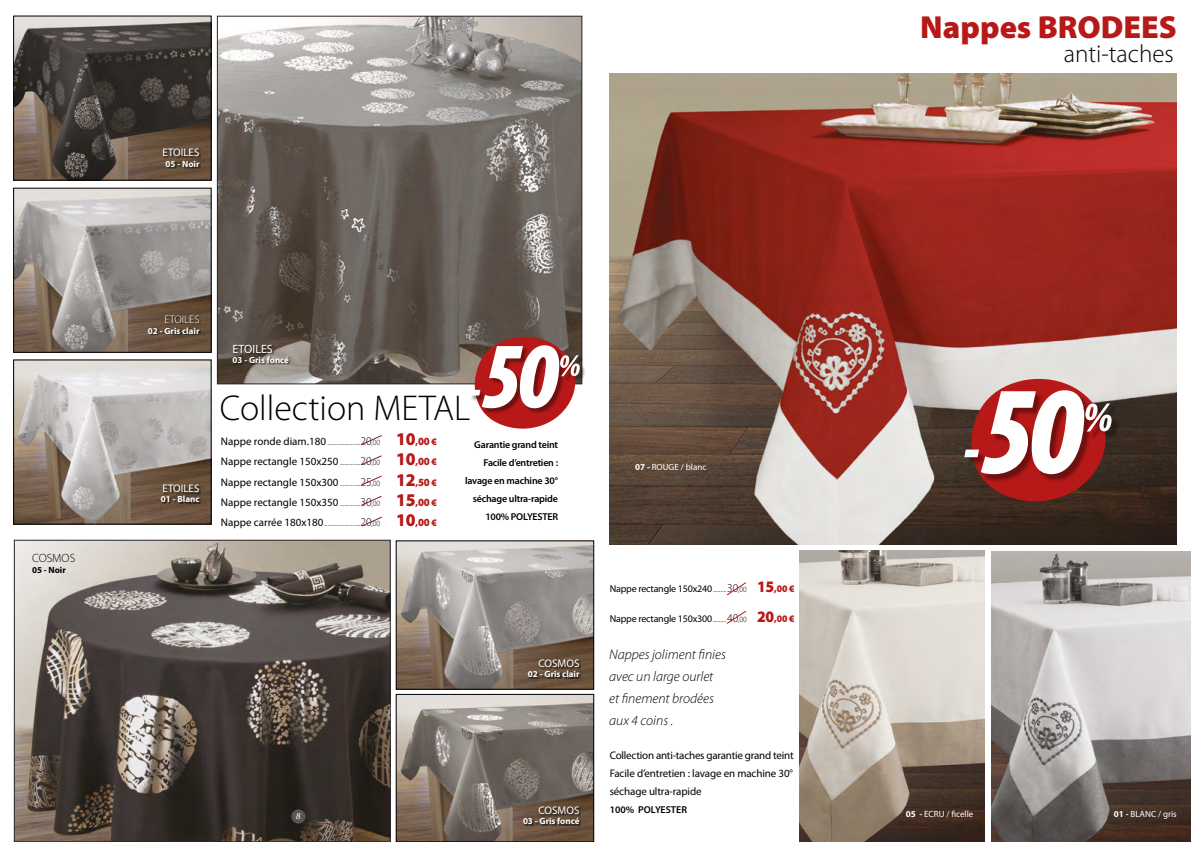
<style>
.page{position:relative;width:1191px;height:842px;background:#fff}
.page>*{position:absolute;margin:0;border:0;box-sizing:border-box;transform-origin:0 0}
.t1{font:300 36px "Myriad Pro";color:#000}
.t2{font:900 32px "Myriad Pro";color:#b71918}
.t3{font:300 25px "Myriad Pro";color:#000}
.t4{font:900 18px "Myriad Pro";letter-spacing:-.01em;color:#b71918;scale:.95 1}
.t5{font:italic 300 14px/22px "Myriad Pro";color:#000}
.t6{font:12px "Myriad Pro";color:#fff}
.t7{font:300 12px "Myriad Pro";color:#000}
.t8{font:11px/18px "Myriad Pro";color:#000;text-align:justify}
.t9{font:11px "Myriad Pro";color:#fff}
.t10{font:300 11px "Myriad Pro";color:#fff}
.t11{font:600 10px/18px "Myriad Pro";letter-spacing:-.02em;color:#000;text-align:right}
.t12{font:10px "Myriad Pro";letter-spacing:-.02em;color:#000}
.t13{font:600 10px "Myriad Pro";color:#000}
.t14{font:300 9px "Myriad Pro";color:#000}
.t15{font:700 9px "Myriad Pro";color:#fff}
.t16{font:9px "Myriad Pro";color:#fff}
.t17{font:700 9px "Myriad Pro";color:#000}
.t18{font:italic 8px "Lucida Handwriting";color:#fff}
.s1{font-weight:400;font-size:11px}
.s2{font-size:12px}
.s3{font-size:8px}
.s4{font-size:10px}
.s5{font-size:11px}
.s6{font-weight:300;font-size:9px}
.s7{font-weight:300;font-size:12px}
.s8{font-weight:300;font-size:8px}
.s9{font-weight:700}
.s10{font-weight:900;font-size:16px;color:#b71918}
.s11{font-weight:900;color:#b71918}
</style>
<div class="page">
<img style="left:219px;top:18px;width:361px;height:364px">
<img style="left:16px;top:542px;width:372px;height:298px">
<div style="left:14px;top:540px;width:376px;height:302px;border:1px solid #2a232b"></div>
<img style="left:15px;top:18px;width:194px;height:160px">
<div style="left:13px;top:16px;width:198px;height:164px;border:1px solid #000"></div>
<img style="left:15px;top:362px;width:194px;height:160px">
<img style="left:15px;top:190px;width:194px;height:160px">
<img style="left:398px;top:696px;width:194px;height:144px">
<div style="left:396px;top:694px;width:198px;height:148px;border:1px solid #000"></div>
<img style="left:398px;top:543px;width:194px;height:144px">
<div style="left:396px;top:541px;width:198px;height:148px;border:1px solid #000"></div>
<img style="left:609px;top:74px;width:567px;height:470px">
<svg style="left:726px;top:582px;width:20px;height:14px"></svg>
<svg style="left:726px;top:611px;width:20px;height:13px"></svg>
<img style="left:799px;top:550px;width:185px;height:292px">
<img style="left:991px;top:552px;width:200px;height:290px">
<svg style="left:361px;top:516px;width:21px;height:11px"></svg>
<svg style="left:941px;top:359px;width:192px;height:167px"></svg>
<svg style="left:452px;top:322px;width:133px;height:107px"></svg>
<div style="left:148px;top:316px;width:53px;height:19px;background:#000;opacity:.75"></div>
<div style="left:161px;top:485px;width:40px;height:19px;background:#000;opacity:.75"></div>
<div style="left:233px;top:345px;width:57px;height:19px;background:#000;opacity:.75"></div>
<div style="left:163px;top:149px;width:38px;height:20px;background:#000;opacity:.75"></div>
<div style="left:528px;top:660px;width:53px;height:18px;background:#000;opacity:.75"></div>
<div style="left:524px;top:807px;width:57px;height:19px;background:#000;opacity:.75"></div>
<div style="left:291px;top:809px;width:14px;height:14px;background:#575756;border-radius:50%"></div>
<svg style="left:361px;top:455px;width:21px;height:10px"></svg>
<svg style="left:361px;top:475px;width:21px;height:11px"></svg>
<svg style="left:361px;top:495px;width:21px;height:11px"></svg>
<svg style="left:361px;top:435px;width:21px;height:10px"></svg>
<p class="t7" style="left:32px;top:551px;width:45px">COSMOS</p>
<p class="t17" style="left:32px;top:564px;width:35px">05 - Noir</p>
<p class="t9" style="left:162px;top:146px;width:38px">ETOILES</p>
<p class="t15" style="left:166px;top:158px;width:35px">05 - Noir</p>
<p class="t10" style="left:164px;top:312px;width:37px">ETOILES</p>
<p class="t15" style="left:148px;top:325px;width:53px">02 - Gris clair</p>
<p class="t9" style="left:162px;top:482px;width:38px">ETOILES</p>
<p class="t15" style="left:161px;top:493px;width:40px">01 - Blanc</p>
<p class="t6" style="left:232px;top:341px;width:42px">ETOILES</p>
<p class="t15" style="left:232px;top:354px;width:58px">03 - Gris foncé</p>
<h1 class="t1" style="left:220px;top:386px;width:252px">Collection METAL</h1>
<p class="t14" style="left:221px;top:437px;width:161px"><span class="s1">Nappe ronde diam.180</span> .....................<span class="s2">20</span><span class="s3">,00</span></p>
<h3 class="t4" style="left:396px;top:427px;width:44px">10<span class="s4">,</span><span class="s5">00</span> <span class="s4">€</span></h3>
<p class="t8" style="left:221px;top:452px;width:161px">Nappe rectangle 150x250 <span class="s6">.............</span><span class="s7">20</span><span class="s8">,00</span></p>
<h3 class="t4" style="left:396px;top:447px;width:44px">10<span class="s4">,</span><span class="s5">00</span> <span class="s4">€</span></h3>
<p class="t8" style="left:221px;top:473px;width:161px">Nappe rectangle 150x300 <span class="s6">.............</span><span class="s7">25</span><span class="s8">,00</span></p>
<h3 class="t4" style="left:396px;top:467px;width:44px">12<span class="s4">,</span><span class="s5">50</span> <span class="s4">€</span></h3>
<p class="t8" style="left:221px;top:493px;width:161px">Nappe rectangle 150x350 <span class="s6">.............</span><span class="s7">30</span><span class="s8">,00</span></p>
<h3 class="t4" style="left:396px;top:488px;width:44px">15<span class="s4">,</span><span class="s5">00</span> <span class="s4">€</span></h3>
<p class="t14" style="left:221px;top:518px;width:161px"><span class="s1">Nappe carrée 180x180</span>.......................<span class="s2">20</span><span class="s3">,00</span></p>
<h3 class="t4" style="left:396px;top:508px;width:44px">10<span class="s4">,</span><span class="s5">00</span> <span class="s4">€</span></h3>
<p class="t11" style="left:465px;top:435px;width:94px">Garantie grand teint<br>Facile d’entretien : lavage en machine 30° séchage ultra-rapide<br>100% POLYESTER</p>
<p class="t18" style="left:295px;top:811px;width:7px">8</p>
<p class="t9" style="left:538px;top:656px;width:42px">COSMOS</p>
<p class="t15" style="left:528px;top:668px;width:53px">02 - Gris clair</p>
<p class="t9" style="left:538px;top:804px;width:42px">COSMOS</p>
<p class="t15" style="left:523px;top:815px;width:58px">03 - Gris foncé</p>
<p class="t16" style="left:635px;top:461px;width:73px"><span class="s9">07 -</span> ROUGE / blanc</p>
<p class="t12" style="left:609px;top:583px;width:187px">Nappe rectangle 150x240<span class="s6">.........</span><span class="s7">30</span><span class="s8">,00</span> <span class="s10">15</span><span class="s11">,00 €</span></p>
<p class="t12" style="left:609px;top:613px;width:187px">Nappe rectangle 150x300<span class="s6">.........</span><span class="s7">40</span><span class="s8">,00</span> <span class="s10">20</span><span class="s11">,00 €</span></p>
<p class="t5" style="left:609px;top:643px;width:118px">Nappes joliment finies avec un large ourlet et finement brodées aux 4 coins .</p>
<p class="t8" style="left:609px;top:746px;width:185px">Collection anti-taches garantie grand teint Facile d’entretien : lavage en machine 30° séchage ultra-rapide</p>
<p class="t13" style="left:609px;top:804px;width:79px">100% POLYESTER</p>
<h2 class="t2" style="left:920px;top:6px;width:258px">Nappes BRODEES</h2>
<h3 class="t3" style="left:1063px;top:39px;width:112px">anti-taches</h3>
<p class="t16" style="left:906px;top:808px;width:69px"><span class="s9">05 -</span> ECRU / ficelle</p>
<p class="t16" style="left:1114px;top:809px;width:64px"><span class="s9">01 -</span> BLANC / gris</p>
</div>
